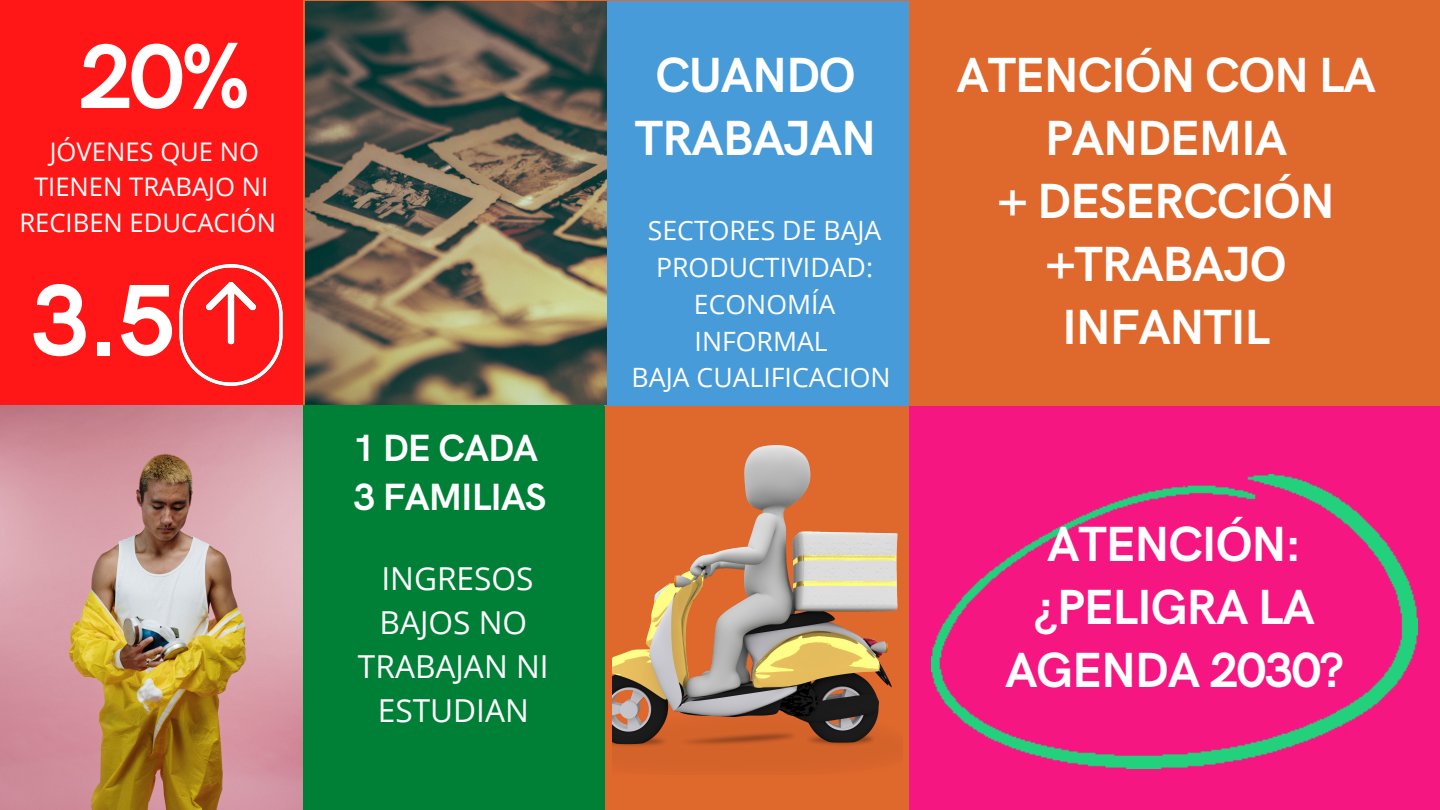
<style>
.page{position:relative;width:1440px;height:810px;background:#df682d}
.page>*{position:absolute;margin:0;border:0;box-sizing:border-box;transform-origin:0 0}
.t1{font:700 101.8px "HK Grotesk";color:#fff}
.t2{font:700 91.8px "HK Grotesk";color:#fff}
.t3{font:700 49.5px/63px "HK Grotesk";letter-spacing:-.025em;color:#fff;text-align:center}
.t4{font:700 38.1px/48.8px "HK Grotesk";letter-spacing:-.025em;color:#fff}
.t5{font:31.6px/44.2px "Open Sans";color:#fff;text-align:center}
.t6{font:26.6px/36.8px "Open Sans";color:#fff;text-align:center}
.t7{font:25.6px/35.2px "Open Sans";color:#fff;text-align:center}
</style>
<div class="page">
<div style="left:302px;top:405px;width:302px;height:405px;background:#008037"></div>
<div style="left:0;top:0;width:302px;height:405px;background:#ff1616"></div>
<img style="left:0;top:405px;width:302px;height:405px">
<div style="left:604px;top:1px;width:305px;height:405px;background:#469bd8"></div>
<img style="left:179px;top:264px;width:104px;height:122px">
<img style="left:305px;top:1px;width:302px;height:404px">
<div style="left:909px;top:406px;width:531px;height:404px;background:#f61681"></div>
<img style="left:613px;top:446px;width:287px;height:321px">
<img style="left:931px;top:474px;width:487px;height:295px">
<h2 class="t2" style="left:79px;top:25px;width:172px">20%</h2>
<p class="t7" style="left:19px;top:133px;width:258px">JÓVENES QUE NO<br>TIENEN TRABAJO NI<br>RECIBEN EDUCACIÓN</p>
<h1 class="t1" style="left:31px;top:264px;width:147px">3.5</h1>
<p class="t4" style="left:353px;top:425px;width:194px">1 DE CADA<br>3 FAMILIAS</p>
<p class="t5" style="left:358px;top:555px;width:192px">INGRESOS<br>BAJOS NO<br>TRABAJAN NI<br>ESTUDIAN</p>
<p class="t3" style="left:635px;top:46px;width:243px">CUANDO<br>TRABAJAN</p>
<p class="t6" style="left:632px;top:212px;width:261px">SECTORES DE BAJA<br>PRODUCTIVIDAD:<br>ECONOMÍA<br>INFORMAL<br>BAJA CUALIFICACION</p>
<p class="t3" style="left:956px;top:46px;width:421px">ATENCIÓN CON LA<br>PANDEMIA<br>+ DESERCCIÓN +TRABAJO<br>INFANTIL</p>
<p class="t3" style="left:1005px;top:515px;width:340px">ATENCIÓN: ¿PELIGRA LA<br>AGENDA 2030?</p>
</div>
